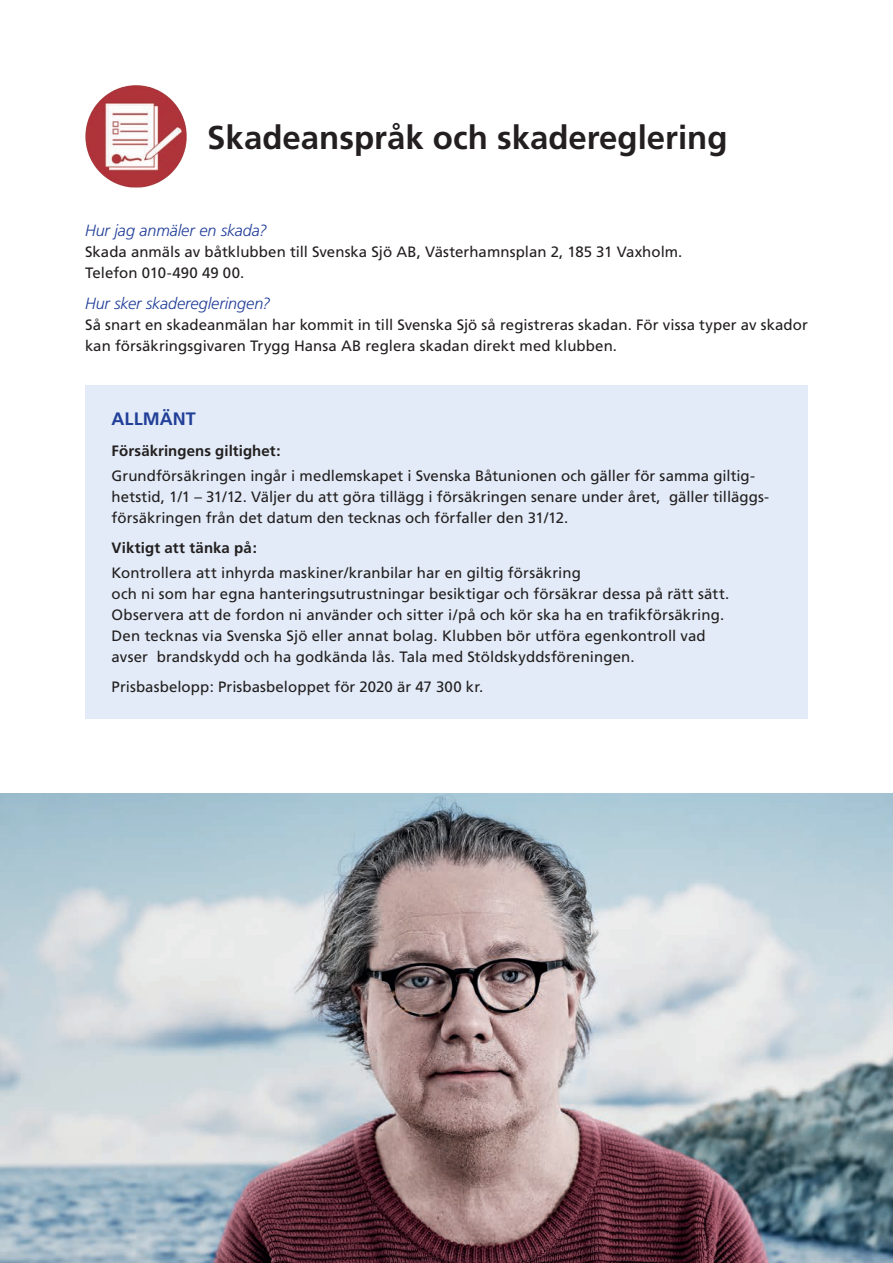
<style>
.page{position:relative;width:893px;height:1263px;background:#fff}
.page>*{position:absolute;margin:0;border:0;box-sizing:border-box;transform-origin:0 0}
.t1{font:700 33px "Frutiger";color:#231f20}
.t2{font:700 18px "Frutiger";color:#223f99}
.t3{font:italic 300 16.2px "Frutiger LT Std";letter-spacing:-.005em;color:#223f99}
.t4{font:15px/21px "Frutiger";letter-spacing:.005em;color:#231f20}
.t5{font:700 15px "Frutiger";letter-spacing:.005em;color:#231f20}
</style>
<div class="page">
<div style="left:85px;top:385px;width:723px;height:334px;background:#e2ebf7"></div>
<img style="left:85px;top:85px;width:102px;height:103px">
<img style="left:0;top:793px;width:893px;height:470px">
<h1 class="t1" style="left:207px;top:118px;width:522px">Skadeanspråk och skadereglering</h1>
<p class="t3" style="left:85px;top:221px;width:184px">Hur jag anmäler en skada?</p>
<p class="t4" style="left:85px;top:242px;width:599px">Skada anmäls av båtklubben till Svenska Sjö AB, Västerhamnsplan 2, 185 31 Vaxholm.<br>Telefon 010-490 49 00.</p>
<p class="t3" style="left:85px;top:294px;width:187px">Hur sker skaderegleringen?</p>
<p class="t4" style="left:85px;top:315px;width:724px">Så snart en skadeanmälan har kommit in till Svenska Sjö så registreras skadan. För vissa typer av skador kan försäkringsgivaren Trygg Hansa AB reglera skadan direkt med klubben.</p>
<p class="t2" style="left:112px;top:408px;width:86px">ALLMÄNT</p>
<p class="t5" style="left:112px;top:442px;width:171px">Försäkringens giltighet:</p>
<p class="t4" style="left:112px;top:466px;width:659px">Grundförsäkringen ingår i medlemskapet i Svenska Båtunionen och gäller för samma giltig&shy;hetstid, 1/1 – 31/12. Väljer du att göra tillägg i försäkringen senare under året, gäller tilläggs&shy;försäkringen från det datum den tecknas och förfaller den 31/12.</p>
<p class="t5" style="left:112px;top:539px;width:147px">Viktigt att tänka på:</p>
<p class="t4" style="left:112px;top:562px;width:619px">Kontrollera att inhyrda maskiner/kranbilar har en giltig försäkring<br>och ni som har egna hanteringsutrustningar besiktigar och försäkrar dessa på rätt sätt.<br>Observera att de fordon ni använder och sitter i/på och kör ska ha en trafikförsäkring.<br>Den tecknas via Svenska Sjö eller annat bolag. Klubben bör utföra egenkontroll vad avser brandskydd och ha godkända lås. Tala med Stöldskyddsföreningen.</p>
<p class="t4" style="left:112px;top:676px;width:373px">Prisbasbelopp: Prisbasbeloppet för 2020 är 47 300 kr.</p>
</div>
